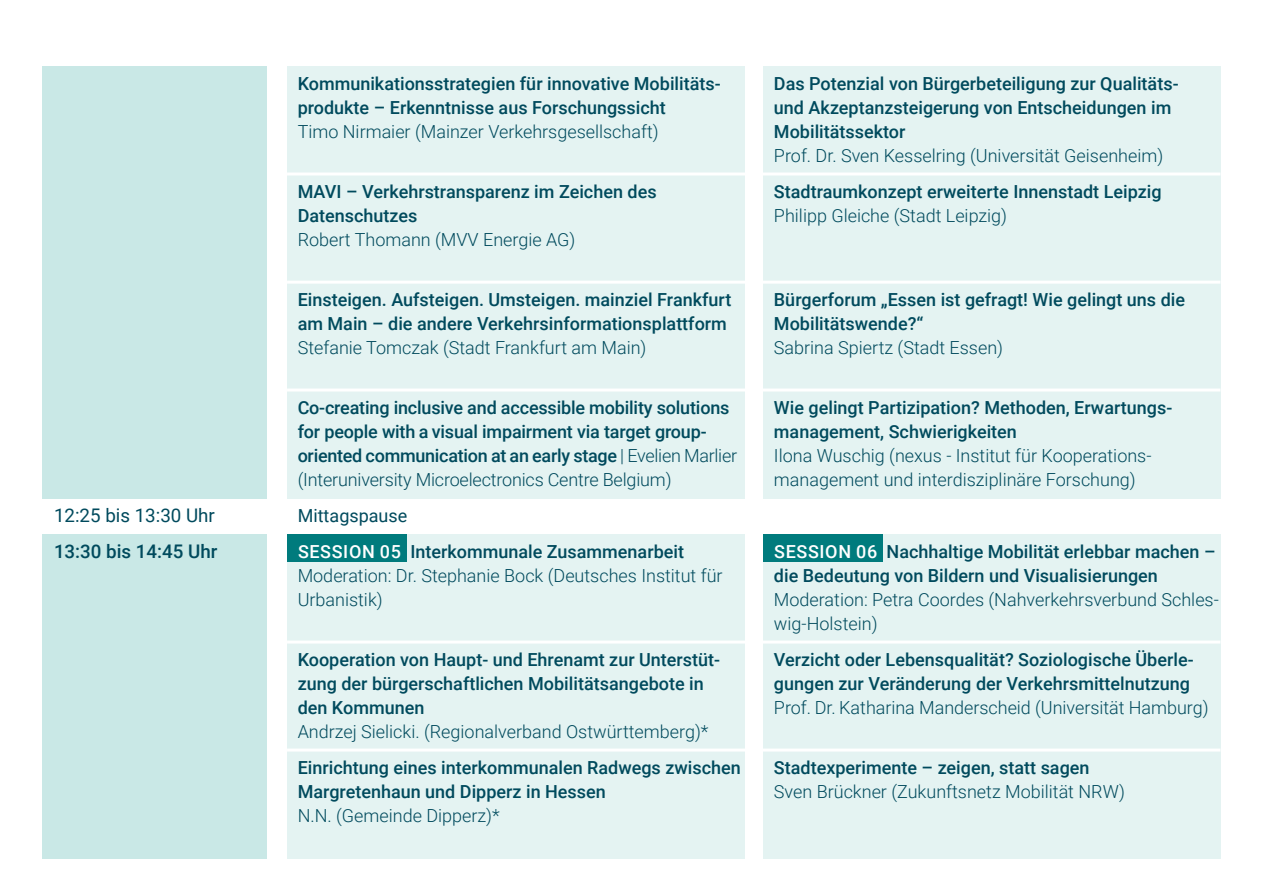
<style>
.page{position:relative;width:1263px;height:893px;background:#fff}
.page>*{position:absolute;margin:0;border:0;box-sizing:border-box;transform-origin:0 0}
.t1{font:18.75px "Roboto";color:#004a5d}
.t2{font:500 18.75px "Roboto";color:#004a5d}
.t3{font:500 18px/24px "Roboto";color:#004a5d}
.t4{font:300 18px/24px "Roboto";color:#004a5d}
.s1{font-weight:300}
.s2{font-weight:400}
.s3{color:#fff}
</style>
<div class="page">
<div style="left:43px;top:66px;width:224px;height:432px;background:#c9e8e6"></div>
<div style="left:43px;top:534px;width:224px;height:324px;background:#c9e8e6"></div>
<div style="left:287px;top:66px;width:457px;height:432px;background:#e4f3f2"></div>
<div style="left:287px;top:534px;width:457px;height:324px;background:#e4f3f2"></div>
<div style="left:763px;top:534px;width:457px;height:324px;background:#e4f3f2"></div>
<div style="left:763px;top:66px;width:457px;height:432px;background:#e4f3f2"></div>
<hr style="left:287px;top:173px;width:933px;height:3px;background:#fff">
<hr style="left:287px;top:281px;width:933px;height:3px;background:#fff">
<hr style="left:287px;top:389px;width:933px;height:3px;background:#fff">
<hr style="left:287px;top:641px;width:933px;height:3px;background:#fff">
<hr style="left:287px;top:749px;width:933px;height:3px;background:#fff">
<div style="left:287px;top:534px;width:119px;height:27px;background:#007b7d"></div>
<div style="left:763px;top:534px;width:119px;height:27px;background:#007b7d"></div>
<p class="t1" style="left:54px;top:502px;width:162px">12:25 bis 13:30 Uhr</p>
<p class="t2" style="left:54px;top:538px;width:165px">13:30 bis 14:45 Uhr</p>
<p class="t3" style="left:298px;top:71px;width:425px">Kommunikationsstrategien für innovative Mobilitäts&shy;produkte – Erkenntnisse aus Forschungssicht</p>
<p class="t4" style="left:298px;top:119px;width:362px">Timo Nirmaier (Mainzer Verkehrsgesellschaft)</p>
<p class="t3" style="left:298px;top:179px;width:360px">MAVI – Verkehrstransparenz im Zeichen des<br>Datenschutzes</p>
<p class="t4" style="left:298px;top:227px;width:279px">Robert Thomann (MVV Energie AG)</p>
<p class="t3" style="left:298px;top:287px;width:435px">Einsteigen. Aufsteigen. Umsteigen. mainziel Frankfurt am Main – die andere Verkehrsinformationsplattform</p>
<p class="t4" style="left:298px;top:335px;width:350px">Stefanie Tomczak (Stadt Frankfurt am Main)</p>
<p class="t3" style="left:298px;top:395px;width:441px">Co-creating inclusive and accessible mobility solutions for people with a visual impairment via target group&shy;oriented communication at an early stage <span class="s1">| Evelien Marlier (Interuniversity Microelectronics Centre Belgium)</span></p>
<p class="t3" style="left:298px;top:497px;width:388px;line-height:36px"><span class="s2">Mittagspause<br></span><span class="s3">SESSION 05</span> Interkommunale Zusammenarbeit</p>
<p class="t4" style="left:298px;top:563px;width:426px">Moderation: Dr. Stephanie Bock (Deutsches Institut für<br>Urbanistik)</p>
<p class="t3" style="left:298px;top:647px;width:424px">Kooperation von Haupt- und Ehrenamt zur Unterstüt&shy;zung der bürgerschaftlichen Mobilitätsangebote in den Kommunen</p>
<p class="t4" style="left:298px;top:719px;width:412px">Andrzej Sielicki. (Regionalverband Ostwürttemberg)*</p>
<p class="t3" style="left:298px;top:755px;width:445px">Einrichtung eines interkommunalen Radwegs zwischen<br>Margretenhaun und Dipperz in Hessen</p>
<p class="t4" style="left:298px;top:803px;width:204px">N.N. (Gemeinde Dipperz)*</p>
<p class="t3" style="left:774px;top:71px;width:406px">Das Potenzial von Bürgerbeteiligung zur Qualitäts&shy;und Akzeptanzsteigerung von Entscheidungen im<br>Mobilitätssektor</p>
<p class="t4" style="left:774px;top:143px;width:391px">Prof. Dr. Sven Kesselring (Universität Geisenheim)</p>
<p class="t3" style="left:774px;top:179px;width:389px">Stadtraumkonzept erweiterte Innenstadt Leipzig</p>
<p class="t4" style="left:774px;top:203px;width:235px">Philipp Gleiche (Stadt Leipzig)</p>
<p class="t3" style="left:774px;top:287px;width:413px">Bürgerforum „Essen ist gefragt! Wie gelingt uns die<br>Mobilitätswende?“</p>
<p class="t4" style="left:774px;top:335px;width:231px">Sabrina Spiertz (Stadt Essen)</p>
<p class="t3" style="left:774px;top:395px;width:400px">Wie gelingt Partizipation? Methoden, Erwartungs&shy;management, Schwierigkeiten</p>
<p class="t4" style="left:774px;top:443px;width:379px">Ilona Wuschig (nexus - Institut für Kooperations&shy;management und interdisziplinäre Forschung)</p>
<p class="t3" style="left:774px;top:539px;width:443px"><span class="s3">SESSION 06</span> Nachhaltige Mobilität erlebbar machen – die Bedeutung von Bildern und Visualisierungen</p>
<p class="t4" style="left:774px;top:587px;width:446px">Moderation: Petra Coordes (Nahverkehrsverbund Schles&shy;wig-Holstein)</p>
<p class="t3" style="left:774px;top:647px;width:421px">Verzicht oder Lebensqualität? Soziologische Überle&shy;gungen zur Veränderung der Verkehrsmittelnutzung</p>
<p class="t4" style="left:774px;top:695px;width:436px">Prof. Dr. Katharina Manderscheid (Universität Hamburg)</p>
<p class="t3" style="left:774px;top:755px;width:317px">Stadtexperimente – zeigen, statt sagen</p>
<p class="t4" style="left:774px;top:779px;width:352px">Sven Brückner (Zukunftsnetz Mobilität NRW)</p>
</div>
